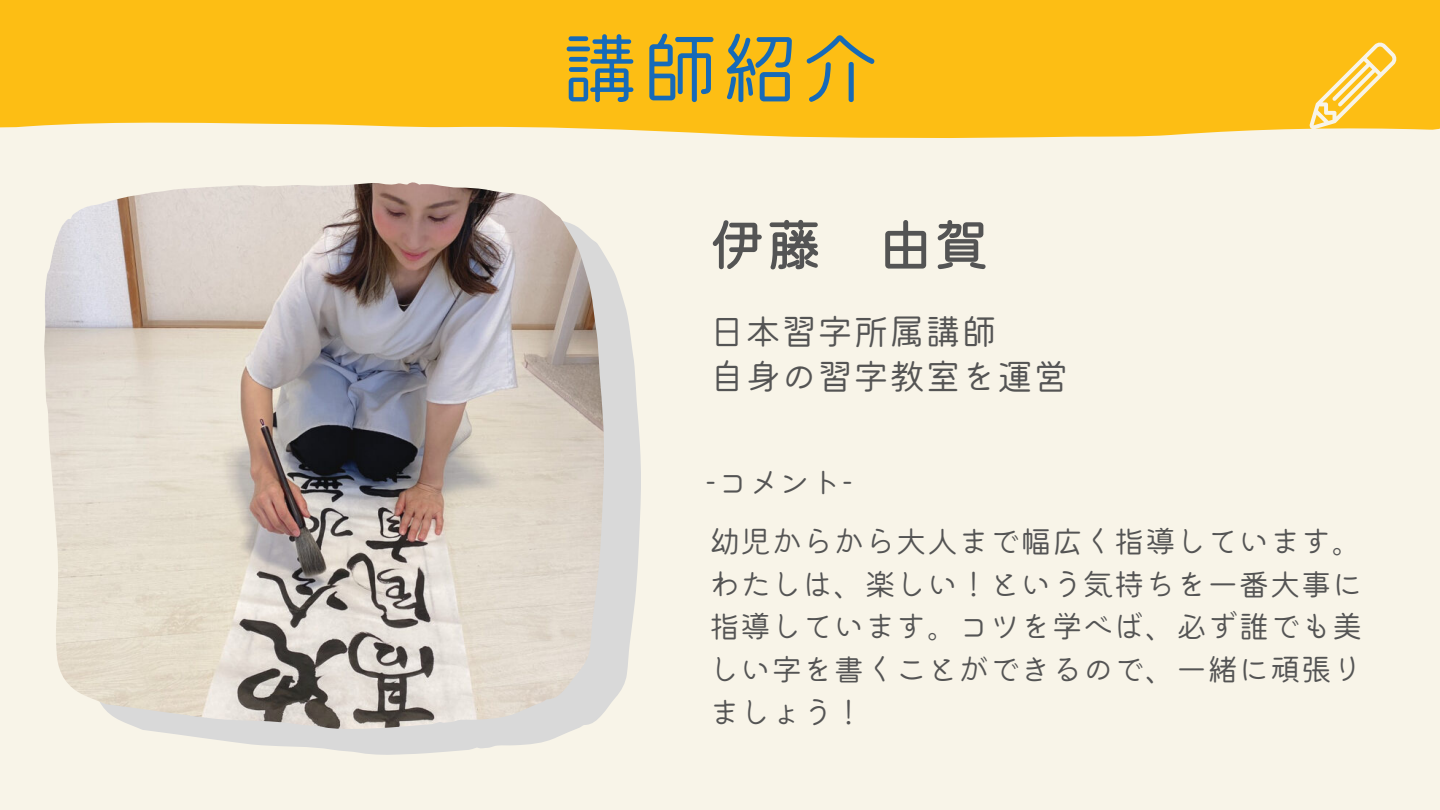
<style>
.page{position:relative;width:1440px;height:810px;background:#f8f4e8}
.page>*{position:absolute;margin:0;border:0;box-sizing:border-box;transform-origin:0 0}
.t1{font:300 80px "Kiwi Maru";color:#166ab8}
.t2{font:500 56px "Kiwi Maru";color:#545454}
.t3{font:300 36px "Kiwi Maru";color:#545454}
.t4{font:300 31px/42.8px "Kiwi Maru";letter-spacing:.005em;color:#545454;text-align:justify}
</style>
<div class="page">
<svg style="left:139px;top:253px;width:501px;height:501px;fill:#d9d9d9"></svg>
<div style="left:0;top:0;width:1440px;height:138px;background:#fdbe14"></div>
<img style="left:44px;top:182px;width:559px;height:546px">
<svg style="left:1309px;top:42px;width:88px;height:87px"></svg>
<p class="t1" style="left:560px;top:5px;width:321px">講師紹介</p>
<p class="t2" style="left:710px;top:201px;width:281px">伊藤 由賀</p>
<p class="t3" style="left:709px;top:303px;width:290px">日本習字所属講師</p>
<p class="t3" style="left:709px;top:348px;width:362px">自身の習字教室を運営</p>
<p class="t4" style="left:704px;top:460px;width:151px">-コメント-</p>
<p class="t4" style="left:709px;top:518px;width:655px">幼児からから大人まで幅広く指導しています。わたしは、楽しい！という気持ちを一番大事に指導しています。コツを学べば、必ず誰でも美しい字を書くことができるので、一緒に頑張りましょう！</p>
</div>
